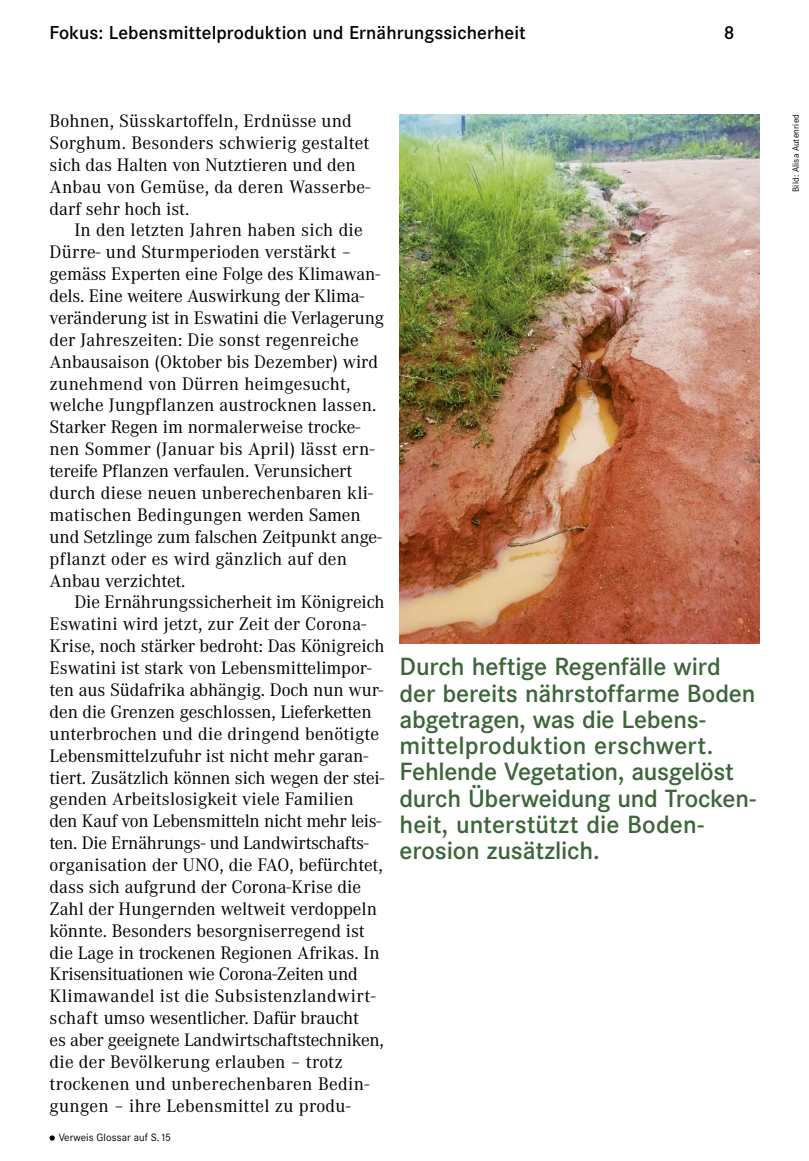
<style>
.page{position:relative;width:809px;height:1161px;background:#fff}
.page>*{position:absolute;margin:0;border:0;box-sizing:border-box;transform-origin:0 0}
.t1{font:500 24.5px/26.2px "Corporate S";letter-spacing:-.005em;color:#3c6539}
.t2{font:18.9px/21.9px "Corporate A";color:#000}
.t3{font:500 18.38px "Corporate S";letter-spacing:.005em;color:#000}
.t4{font:10.5px "Corporate S";letter-spacing:.01em;color:#000}
.t5{font:8.75px "Corporate S";letter-spacing:.02em;color:#000}
</style>
<div class="page">
<img style="left:399px;top:114px;width:360px;height:529px">
<svg style="left:50px;top:1135px;width:5px;height:5px"></svg>
<p class="t3" style="left:50px;top:21px;width:477px">Fokus: Lebensmittelproduktion und Ernährungssicherheit</p>
<p class="t3" style="left:723px;top:21px;width:12px">8</p>
<p class="t2" style="left:50px;top:110px;width:322px">Bohnen, Süsskartoffeln, Erdnüsse und Sorghum. Besonders schwierig gestaltet sich das Halten von Nutztieren und den Anbau von Gemüse, da deren Wasserbe&shy;darf sehr hoch ist.</p>
<p class="t2" style="left:50px;top:220px;width:336px;text-indent:25px">In den letzten Jahren haben sich die Dürre- und Sturmperioden verstärkt – gemäss Experten eine Folge des Klimawan&shy;dels. Eine weitere Auswirkung der Klima&shy;veränderung ist in Eswatini die Verlagerung der Jahreszeiten: Die sonst regenreiche Anbausaison (Oktober bis Dezember) wird zunehmend von Dürren heimgesucht, welche Jungpflanzen austrocknen lassen.<br>Starker Regen im normalerweise trocke&shy;nen Sommer (Januar bis April) lässt ern&shy;tereife Pflanzen verfaulen. Verunsichert durch diese neuen unberechenbaren kli&shy;matischen Bedingungen werden Samen und Setzlinge zum falschen Zeitpunkt ange&shy;pflanzt oder es wird gänzlich auf den Anbau verzichtet.</p>
<p class="t2" style="left:50px;top:592px;width:336px;text-indent:25px">Die Ernährungssicherheit im Königreich Eswatini wird jetzt, zur Zeit der Corona-Krise, noch stärker bedroht: Das Königreich Eswatini ist stark von Lebensmittelimpor&shy;ten aus Südafrika abhängig. Doch nun wur&shy;den die Grenzen geschlossen, Lieferketten unterbrochen und die dringend benötigte Lebensmittelzufuhr ist nicht mehr garan&shy;tiert. Zusätzlich können sich wegen der stei&shy;genden Arbeitslosigkeit viele Familien den Kauf von Lebensmitteln nicht mehr leis&shy;ten. Die Ernährungs- und Landwirtschafts&shy;organisation der UNO, die FAO, befürchtet, dass sich aufgrund der Corona-Krise die Zahl der Hungernden weltweit verdoppeln könnte. Besonders besorgniserregend ist die Lage in trockenen Regionen Afrikas. In Krisensituationen wie Corona-Zeiten und Klimawandel ist die Subsistenzlandwirt&shy;schaft umso wesentlicher. Dafür braucht<br>es aber geeignete Landwirtschaftstechniken, die der Bevölkerung erlauben – trotz trockenen und unberechenbaren Bedin&shy;gungen – ihre Lebensmittel zu produ-</p>
<p class="t4" style="left:50px;top:1131px;width:123px">• Verweis Glossar auf S.15</p>
<p class="t1" style="left:399px;top:654px;width:358px">Durch heftige Regenfälle wird der bereits nährstoffarme Boden abgetragen, was die Lebens&shy;mittelproduktion erschwert.<br>Fehlende Vegetation, ausgelöst durch Überweidung und Trocken&shy;heit, unterstützt die Boden&shy;erosion zusätzlich.</p>
<p class="t5" style="left:790px;top:192px;width:79px;rotate:-90deg">Bild: Alisa Autenried</p>
</div>
